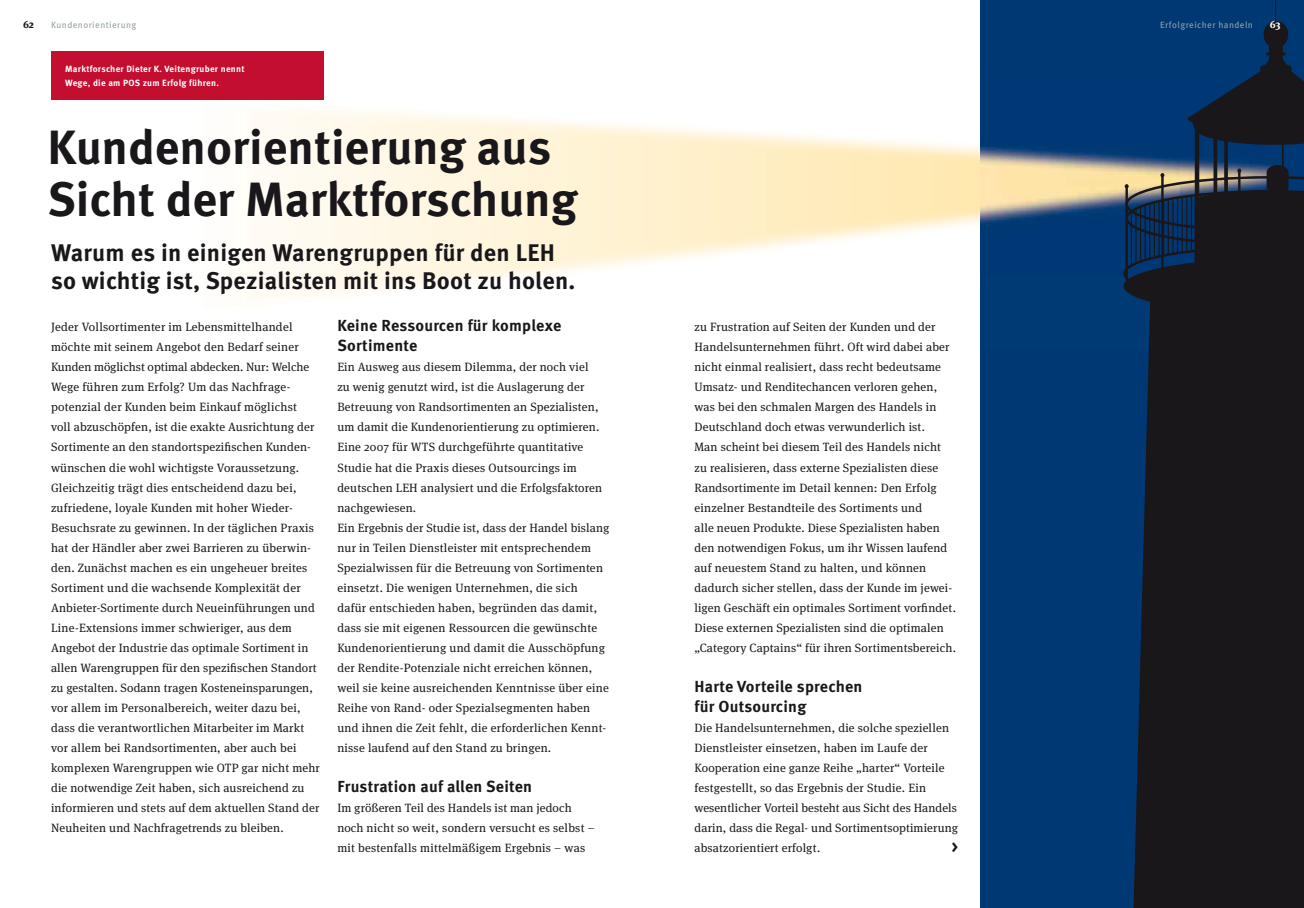
<style>
.page{position:relative;width:1304px;height:908px;background:#fff}
.page>*{position:absolute;margin:0;border:0;box-sizing:border-box;transform-origin:0 0}
.t1{font:700 48px/52px "Meta OT";color:#1a171b}
.t2{font:700 24px/28px "Meta OT";letter-spacing:.01em;color:#1a171b}
.t3{font:700 16px/20px "Meta OT";letter-spacing:.015em;color:#1a171b}
.t4{font:12px/20px "Meta Serif OT";letter-spacing:.015em;color:#1a171b}
.t5{font:700 10.5px "Meta Serif OT";color:#1a171b}
.t6{font:700 10.5px "Meta Serif OT";color:#fff}
.t7{font:700 9px/14px "Meta OT";letter-spacing:.03em;color:#fff}
.t8{font:9px "Meta OT";letter-spacing:.05em;color:#95a2a2}
</style>
<div class="page">
<div style="left:980px;top:0;width:324px;height:907px;background:#003874"></div>
<img style="left:150px;top:66px;width:974px;height:233px">
<svg style="left:1124px;top:21px;width:180px;height:886px;fill:#1a171b"></svg>
<svg style="left:1123px;top:176px;width:181px;height:125px;background:#232933"></svg>
<svg style="left:1275px;top:0;width:1px;height:23px"></svg>
<div style="left:51px;top:51px;width:272px;height:48px;background:#c30e30"></div>
<p class="t5" style="left:23px;top:19px;width:12px">62</p>
<p class="t6" style="left:1270px;top:19px;width:12px">63</p>
<p class="t8" style="left:51px;top:22px;width:87px">Kundenorientierung</p>
<p class="t8" style="left:1160px;top:22px;width:94px">Erfolgreicher handeln</p>
<p class="t7" style="left:65px;top:62px;width:181px">Marktforscher Dieter K. Veitengruber nennt<br>Wege, die am POS zum Erfolg führen.</p>
<h1 class="t1" style="left:47px;top:126px;width:532px">Kundenorientierung aus<br>Sicht der Marktforschung</h1>
<h2 class="t2" style="left:51px;top:241px;width:526px">Warum es in einigen Warengruppen für den LEH so wichtig ist, Spezialisten mit ins Boot zu holen.</h2>
<p class="t4" style="left:51px;top:318px;width:270px">Jeder Vollsortimenter im Lebensmittelhandel möchte mit seinem Angebot den Bedarf seiner Kunden möglichst optimal abdecken. Nur: Welche Wege führen zum Erfolg? Um das Nachfrage&shy;potenzial der Kunden beim Einkauf möglichst<br>voll abzuschöpfen, ist die exakte Ausrichtung der Sortimente an den standortspezifischen Kunden&shy;wünschen die wohl wichtigste Voraussetzung.<br>Gleichzeitig trägt dies entscheidend dazu bei, zufriedene, loyale Kunden mit hoher Wieder-Besuchsrate zu gewinnen. In der täglichen Praxis hat der Händler aber zwei Barrieren zu überwin&shy;den. Zunächst machen es ein ungeheuer breites Sortiment und die wachsende Komplexität der Anbieter-Sortimente durch Neueinführungen und Line-Extensions immer schwieriger, aus dem Angebot der Industrie das optimale Sortiment in allen Warengruppen für den spezifischen Standort zu gestalten. Sodann tragen Kosteneinsparungen, vor allem im Personalbereich, weiter dazu bei, dass die verantwortlichen Mitarbeiter im Markt vor allem bei Randsortimenten, aber auch bei komplexen Warengruppen wie OTP gar nicht mehr die notwendige Zeit haben, sich ausreichend zu informieren und stets auf dem aktuellen Stand der Neuheiten und Nachfragetrends zu bleiben.</p>
<h3 class="t3" style="left:337px;top:317px;width:225px">Keine Ressourcen für komplexe<br>Sortimente</h3>
<p class="t4" style="left:337px;top:358px;width:274px">Ein Ausweg aus diesem Dilemma, der noch viel<br>zu wenig genutzt wird, ist die Auslagerung der Betreuung von Randsortimenten an Spezialisten, um damit die Kundenorientierung zu optimieren.<br>Eine 2007 für WTS durchgeführte quantitative Studie hat die Praxis dieses Outsourcings im deutschen LEH analysiert und die Erfolgsfaktoren nachgewiesen.<br>Ein Ergebnis der Studie ist, dass der Handel bislang nur in Teilen Dienstleister mit entsprechendem Spezialwissen für die Betreuung von Sortimenten einsetzt. Die wenigen Unternehmen, die sich dafür entschieden haben, begründen das damit, dass sie mit eigenen Ressourcen die gewünschte Kundenorientierung und damit die Ausschöpfung der Rendite-Potenziale nicht erreichen können, weil sie keine ausreichenden Kenntnisse über eine Reihe von Rand- oder Spezialsegmenten haben und ihnen die Zeit fehlt, die erforderlichen Kennt&shy;nisse laufend auf den Stand zu bringen.</p>
<h3 class="t3" style="left:337px;top:777px;width:196px">Frustration auf allen Seiten</h3>
<p class="t4" style="left:337px;top:798px;width:259px">Im größeren Teil des Handels ist man jedoch noch nicht so weit, sondern versucht es selbst – mit bestenfalls mittelmäßigem Ergebnis – was</p>
<p class="t4" style="left:694px;top:318px;width:263px">zu Frustration auf Seiten der Kunden und der Handelsunternehmen führt. Oft wird dabei aber nicht einmal realisiert, dass recht bedeutsame Umsatz- und Renditechancen verloren gehen, was bei den schmalen Margen des Handels in Deutschland doch etwas verwunderlich ist.<br>Man scheint bei diesem Teil des Handels nicht zu realisieren, dass externe Spezialisten diese Randsortimente im Detail kennen: Den Erfolg einzelner Bestandteile des Sortiments und<br>alle neuen Produkte. Diese Spezialisten haben den notwendigen Fokus, um ihr Wissen laufend auf neuestem Stand zu halten, und können dadurch sicher stellen, dass der Kunde im jewei&shy;ligen Geschäft ein optimales Sortiment vorfindet.<br>Diese externen Spezialisten sind die optimalen „Category Captains“ für ihren Sortimentsbereich.</p>
<h3 class="t3" style="left:694px;top:677px;width:169px">Harte Vorteile sprechen für Outsourcing</h3>
<p class="t4" style="left:694px;top:718px;width:265px">Die Handelsunternehmen, die solche speziellen Dienstleister einsetzen, haben im Laufe der Kooperation eine ganze Reihe „harter“ Vorteile festgestellt, so das Ergebnis der Studie. Ein wesentlicher Vorteil besteht aus Sicht des Handels darin, dass die Regal- und Sortimentsoptimierung absatzorientiert erfolgt.</p>
<h3 class="t3" style="left:951px;top:837px;width:8px">&gt;</h3>
</div>
